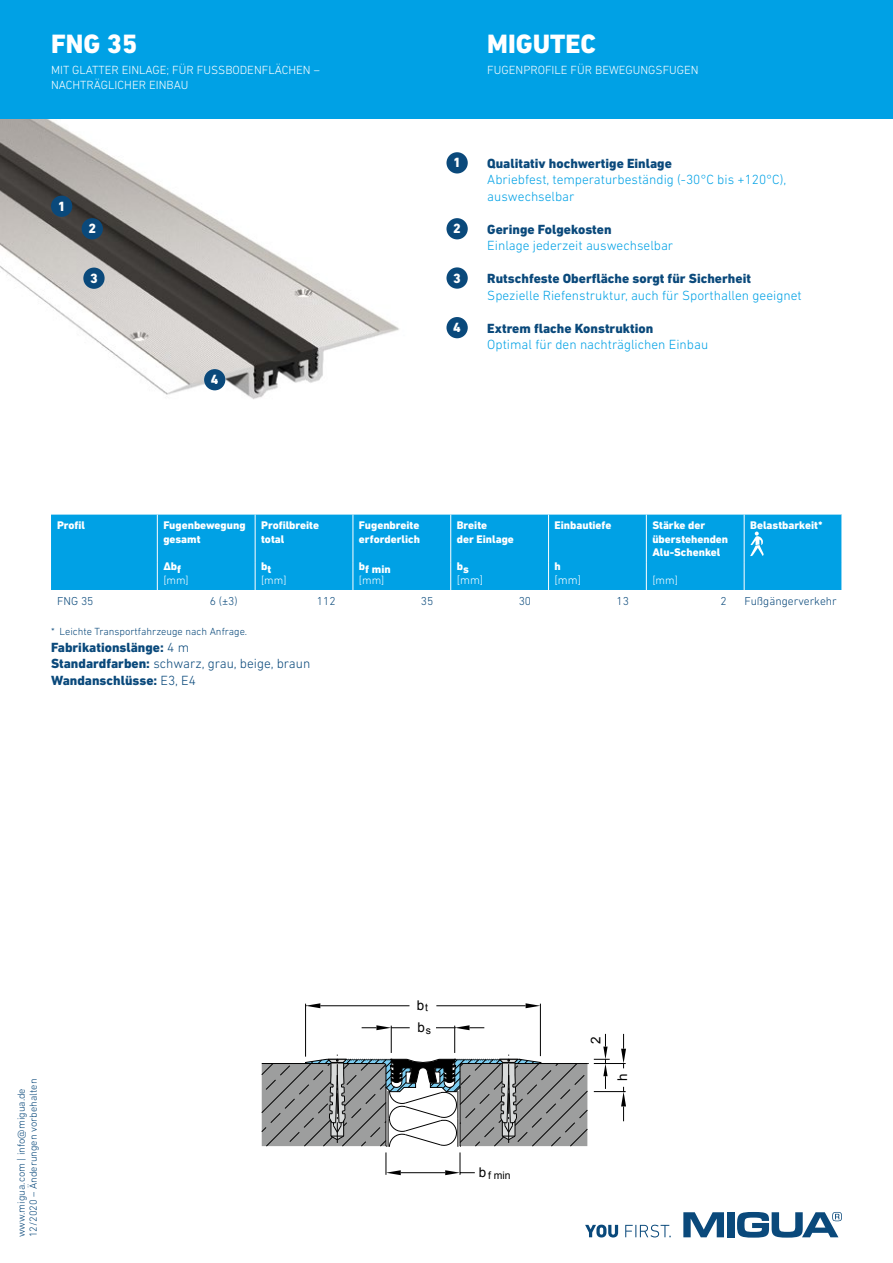
<style>
.page{position:relative;width:893px;height:1263px;background:#fff}
.page>*{position:absolute;margin:0;border:0;box-sizing:border-box;transform-origin:0 0}
.t1{font:800 27px "DIN Next LT Pro";color:#fff}
.t2{font:800 13.65px "DIN Next LT Pro";color:#fff}
.t3{font:800 13.5px/16.5px "DIN Next LT Pro";color:#0a497b}
.t4{font:300 13.5px/16.5px "DIN Next LT Pro";color:#00a1e5}
.t5{font:13.35px/22.5px "Arial";color:#000}
.t6{font:300 12px/15px "DIN Next LT Pro";color:#fff}
.t7{font:300 11.7px "DIN Next LT Pro";color:#0a497b}
.t8{font:300 11.7px "DIN Next LT Pro";color:#fff}
.t9{font:800 11.25px/13.5px "DIN Next LT Pro";color:#fff}
.t10{font:300 11.25px "DIN Next LT Pro";color:#fff}
.t11{font:300 10.5px/12px "DIN Next LT Pro";color:#0a497b}
.t12{font:10.5px "Arial";color:#000}
.s1{font-weight:300}
.s2{font-size:13.35px}
</style>
<div class="page">
<svg style="left:683px;top:1212px;width:41px;height:25px"></svg>
<div style="left:727px;top:1212px;width:8px;height:25px;background:#0a497b"></div>
<svg style="left:737px;top:1212px;width:105px;height:25px"></svg>
<svg style="left:585px;top:1224px;width:86px;height:13px"></svg>
<img style="left:0;top:119px;width:399px;height:280px">
<hr style="left:540px;top:1004px;width:1px;height:52px;background:#000">
<hr style="left:305px;top:1004px;width:1px;height:53px;background:#000">
<hr style="left:436px;top:1005px;width:90px;height:1px;background:#000">
<hr style="left:320px;top:1005px;width:89px;height:1px;background:#000">
<svg style="left:526px;top:1003px;width:14px;height:5px"></svg>
<svg style="left:306px;top:1003px;width:14px;height:5px"></svg>
<hr style="left:594px;top:1063px;width:32px;height:1px;background:#000">
<hr style="left:594px;top:1091px;width:32px;height:1px;background:#000">
<svg style="left:621px;top:1034px;width:5px;height:34px"></svg>
<svg style="left:621px;top:1087px;width:5px;height:34px"></svg>
<svg style="left:594px;top:1034px;width:16px;height:55px"></svg>
<svg style="left:261px;top:1025px;width:327px;height:150px"></svg>
<div style="left:0;top:0;width:893px;height:119px;background:#00a1e5"></div>
<div style="left:51px;top:196px;width:21px;height:21px;background:#0a497b;border-radius:50%"></div>
<div style="left:446px;top:152px;width:22px;height:21px;background:#0a497b;border-radius:50%"></div>
<div style="left:82px;top:218px;width:21px;height:21px;background:#0a497b;border-radius:50%"></div>
<div style="left:446px;top:218px;width:22px;height:21px;background:#0a497b;border-radius:50%"></div>
<div style="left:83px;top:268px;width:22px;height:21px;background:#0a497b;border-radius:50%"></div>
<div style="left:446px;top:267px;width:22px;height:22px;background:#0a497b;border-radius:50%"></div>
<div style="left:204px;top:369px;width:21px;height:21px;background:#0a497b;border-radius:50%"></div>
<div style="left:446px;top:317px;width:22px;height:21px;background:#0a497b;border-radius:50%"></div>
<div style="left:51px;top:515px;width:791px;height:47px;background:#00a1e5"></div>
<hr style="left:353px;top:515px;width:1px;height:47px;background:#fff">
<hr style="left:157px;top:515px;width:1px;height:47px;background:#fff">
<hr style="left:450px;top:515px;width:1px;height:47px;background:#fff">
<hr style="left:548px;top:515px;width:1px;height:47px;background:#fff">
<hr style="left:646px;top:515px;width:1px;height:47px;background:#fff">
<hr style="left:744px;top:515px;width:1px;height:47px;background:#fff">
<hr style="left:255px;top:515px;width:1px;height:47px;background:#fff">
<div style="left:51px;top:562px;width:791px;height:28px;background:#00a1e5"></div>
<svg style="left:750px;top:532px;width:14px;height:24px"></svg>
<h1 class="t1" style="left:51px;top:28px;width:88px">FNG 35</h1>
<p class="t6" style="left:51px;top:63px;width:270px">MIT GLATTER EINLAGE; FÜR FUSSBODENFLÄCHEN –<br>NACHTRÄGLICHER EINBAU</p>
<h1 class="t1" style="left:487px;top:28px;width:110px">MIGUTEC</h1>
<p class="t6" style="left:487px;top:63px;width:213px">FUGENPROFILE FÜR BEWEGUNGSFUGEN</p>
<p class="t2" style="left:58px;top:198px;width:9px">1</p>
<p class="t2" style="left:453px;top:155px;width:9px">1</p>
<p class="t2" style="left:88px;top:221px;width:9px">2</p>
<p class="t2" style="left:453px;top:221px;width:9px">2</p>
<p class="t2" style="left:90px;top:270px;width:9px">3</p>
<p class="t2" style="left:453px;top:270px;width:9px">3</p>
<p class="t2" style="left:211px;top:372px;width:9px">4</p>
<p class="t2" style="left:453px;top:320px;width:9px">4</p>
<p class="t3" style="left:487px;top:155px;width:186px">Qualitativ hochwertige Einlage</p>
<p class="t4" style="left:487px;top:171px;width:301px">Abriebfest, temperaturbeständig (-30°C bis +120°C), auswechselbar</p>
<p class="t3" style="left:487px;top:221px;width:126px">Geringe Folgekosten</p>
<p class="t4" style="left:487px;top:237px;width:187px">Einlage jederzeit auswechselbar</p>
<p class="t3" style="left:487px;top:270px;width:265px">Rutschfeste Oberfläche sorgt für Sicherheit</p>
<p class="t4" style="left:487px;top:287px;width:316px">Spezielle Riefenstruktur, auch für Sporthallen geeignet</p>
<p class="t3" style="left:487px;top:320px;width:167px">Extrem flache Konstruktion</p>
<p class="t4" style="left:487px;top:336px;width:222px">Optimal für den nachträglichen Einbau</p>
<p class="t9" style="left:57px;top:518px;width:30px">Profil</p>
<p class="t9" style="left:163px;top:518px;width:84px">Fugenbewegung gesamt</p>
<p class="t9" style="left:261px;top:518px;width:59px">Profilbreite total</p>
<p class="t9" style="left:359px;top:518px;width:63px">Fugenbreite erforderlich</p>
<p class="t9" style="left:457px;top:518px;width:59px">Breite<br>der Einlage</p>
<p class="t9" style="left:555px;top:518px;width:58px">Einbautiefe</p>
<p class="t9" style="left:652px;top:518px;width:77px">Stärke der überstehenden<br>Alu-Schenkel</p>
<p class="t9" style="left:750px;top:518px;width:74px">Belastbarkeit*</p>
<p class="t9" style="left:163px;top:560px;width:19px">∆bf</p>
<p class="t10" style="left:163px;top:574px;width:27px">[mm]</p>
<p class="t9" style="left:261px;top:561px;width:12px">bt</p>
<p class="t10" style="left:261px;top:574px;width:27px">[mm]</p>
<p class="t9" style="left:359px;top:562px;width:33px">bf min</p>
<p class="t10" style="left:359px;top:574px;width:27px">[mm]</p>
<p class="t9" style="left:457px;top:561px;width:14px">bs</p>
<p class="t8" style="left:457px;top:573px;width:28px">[mm]</p>
<p class="t9" style="left:555px;top:560px;width:8px">h</p>
<p class="t8" style="left:555px;top:573px;width:28px">[mm]</p>
<p class="t10" style="left:652px;top:574px;width:27px">[mm]</p>
<p class="t7" style="left:57px;top:594px;width:38px">FNG 35</p>
<p class="t7" style="left:210px;top:594px;width:30px">6 (±3)</p>
<p class="t7" style="left:317px;top:594px;width:20px">112</p>
<p class="t7" style="left:421px;top:594px;width:14px">35</p>
<p class="t7" style="left:519px;top:594px;width:14px">30</p>
<p class="t7" style="left:616px;top:594px;width:14px">13</p>
<p class="t7" style="left:721px;top:594px;width:8px">2</p>
<p class="t7" style="left:744px;top:594px;width:94px">Fußgängerverkehr</p>
<p class="t11" style="left:51px;top:626px;width:198px">* Leichte Transportfahrzeuge nach Anfrage.</p>
<p class="t3" style="left:51px;top:639px;width:261px">Fabrikationslänge: <span class="s1">4 m<br></span>Standardfarben: <span class="s1">schwarz, grau, beige, braun<br></span>Wandanschlüsse: <span class="s1">E3, E4</span></p>
<p class="t11" style="left:15px;top:1237px;width:160px;rotate:-90deg">www.migua.com | info@migua.de<br>12/2020 – Änderungen vorbehalten</p>
<p class="t5" style="left:417px;top:994px;width:16px">b<sub>t </sub>b<sub>s</sub></p>
<p class="t12" style="left:479px;top:1168px;width:33px"><span class="s2">b</span> f min</p>
<p class="t5" style="left:585px;top:1044px;width:9px;rotate:-90deg">2</p>
<p class="t5" style="left:611px;top:1081px;width:9px;rotate:-90deg">h</p>
</div>
